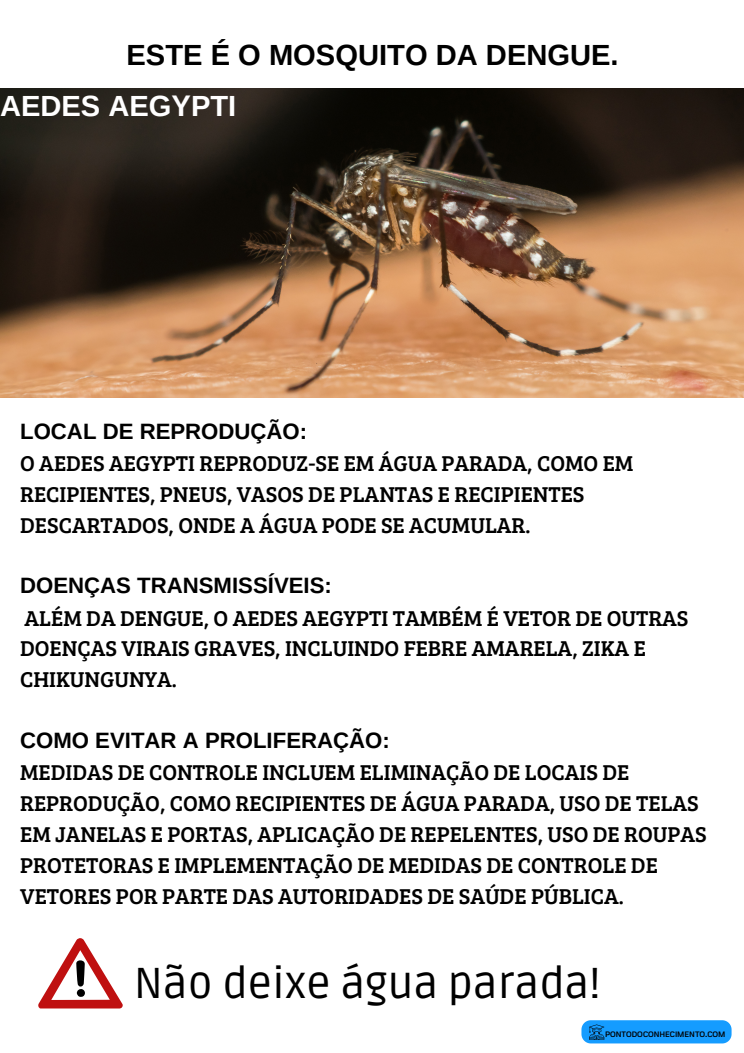
<style>
.page{position:relative;width:744px;height:1053px;background:#fff}
.page>*{position:absolute;margin:0;border:0;box-sizing:border-box;transform-origin:0 0}
.t1{font:43.32px "Ruda";color:#000}
.t2{font:700 29.16px "Arimo";color:#000}
.t3{font:700 29.16px "Arimo";color:#fff}
.t4{font:22.2px/31.3px "Bree Serif";color:#000}
.t5{font:700 8.32px "Akzentica 4 F Semi";color:#000}
.s1{font-family:"Arimo";font-weight:700}
</style>
<div class="page">
<img style="left:0;top:88px;width:744px;height:310px">
<svg style="left:581px;top:1020px;width:151px;height:23px;background:#1c9cf9"></svg>
<svg style="left:38px;top:938px;width:85px;height:70px"></svg>
<h2 class="t2" style="left:127px;top:39px;width:494px">ESTE É O MOSQUITO DA DENGUE.</h2>
<h3 class="t3" style="left:0;top:89px;width:238px">AEDES AEGYPTI</h3>
<h3 class="t4" style="left:20px;top:414px;width:615px"><span class="s1">LOCAL DE REPRODUÇÃO:<br></span>O AEDES AEGYPTI REPRODUZ-SE EM ÁGUA PARADA, COMO EM RECIPIENTES, PNEUS, VASOS DE PLANTAS E RECIPIENTES DESCARTADOS, ONDE A ÁGUA PODE SE ACUMULAR.</h3>
<h3 class="t4" style="left:20px;top:569px;width:670px"><span class="s1">DOENÇAS TRANSMISSÍVEIS:<br></span>ALÉM DA DENGUE, O AEDES AEGYPTI TAMBÉM É VETOR DE OUTRAS DOENÇAS VIRAIS GRAVES, INCLUINDO FEBRE AMARELA, ZIKA E CHIKUNGUNYA.</h3>
<p class="t4" style="left:20px;top:723px;width:688px;line-height:31.1px"><span class="s1">COMO EVITAR A PROLIFERAÇÃO:<br></span>MEDIDAS DE CONTROLE INCLUEM ELIMINAÇÃO DE LOCAIS DE REPRODUÇÃO, COMO RECIPIENTES DE ÁGUA PARADA, USO DE TELAS EM JANELAS E PORTAS, APLICAÇÃO DE REPELENTES, USO DE ROUPAS PROTETORAS E IMPLEMENTAÇÃO DE MEDIDAS DE CONTROLE DE VETORES POR PARTE DAS AUTORIDADES DE SAÚDE PÚBLICA.</p>
<h1 class="t1" style="left:134px;top:957px;width:469px">Não deixe água parada!</h1>
<p class="t5" style="left:605px;top:1030px;width:122px">PONTODOCONHECIMENTO.COM</p>
</div>
